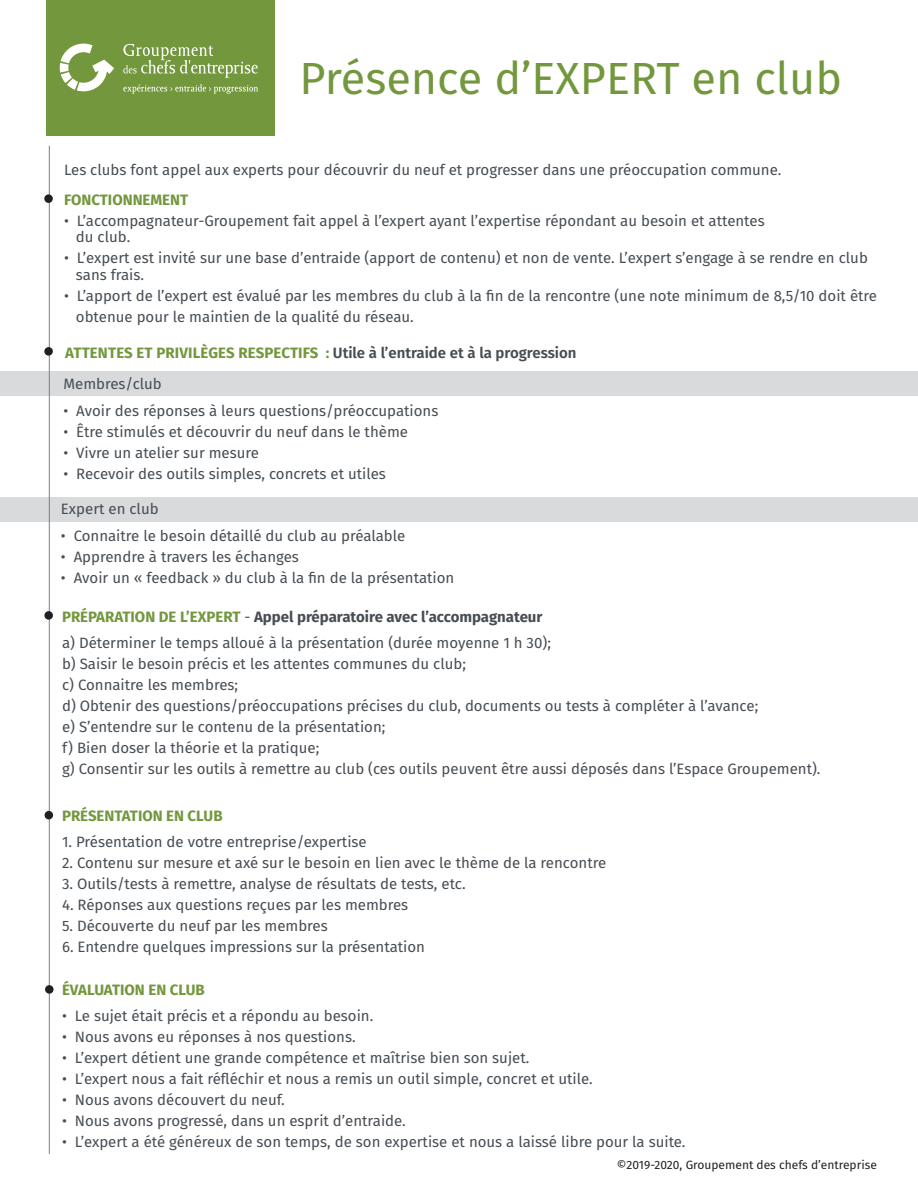
<style>
.page{position:relative;width:918px;height:1188px;background:#fff}
.page>*{position:absolute;margin:0;border:0;box-sizing:border-box;transform-origin:0 0}
.t1{font:45px "Fira Sans";color:#73973d}
.t2{font:15px/21px "Fira Sans";color:#464d53}
.t3{font:600 15px/31.2px "Fira Sans";color:#464d53}
.t4{font:700 15px "Fira Sans";color:#73973d}
.t5{font:12px "Fira Sans";color:#231f20}
.s1{font-weight:700;color:#73973d}
.s2{font-weight:400}
.s3{font-weight:700}
</style>
<div class="page">
<div style="left:0;top:371px;width:918px;height:24px;background:#d9dadc"></div>
<div style="left:0;top:497px;width:918px;height:25px;background:#d9dadc"></div>
<div style="left:46px;top:0;width:229px;height:136px;background:#73973d"></div>
<svg style="left:60px;top:44px;width:54px;height:47px"></svg>
<svg style="left:123px;top:44px;width:135px;height:34px"></svg>
<svg style="left:123px;top:84px;width:135px;height:10px"></svg>
<hr style="left:49px;top:146px;width:1px;height:1008px;background:#7c7e81">
<div style="left:45px;top:195px;width:7px;height:7px;background:#231f20;border-radius:50%"></div>
<div style="left:44px;top:194px;width:9px;height:9px;border:2px solid #231f20;border-radius:50%"></div>
<div style="left:45px;top:612px;width:7px;height:7px;background:#231f20;border-radius:50%"></div>
<div style="left:44px;top:611px;width:9px;height:9px;border:2px solid #231f20;border-radius:50%"></div>
<div style="left:45px;top:812px;width:7px;height:7px;background:#231f20;border-radius:50%"></div>
<div style="left:45px;top:811px;width:8px;height:8px;border:2px solid #231f20;border-radius:50%"></div>
<div style="left:46px;top:986px;width:7px;height:7px;background:#231f20;border-radius:50%"></div>
<div style="left:45px;top:985px;width:9px;height:9px;border:2px solid #231f20;border-radius:50%"></div>
<div style="left:45px;top:348px;width:7px;height:7px;background:#231f20;border-radius:50%"></div>
<div style="left:44px;top:347px;width:9px;height:9px;border:2px solid #231f20;border-radius:50%"></div>
<h1 class="t1" style="left:300px;top:45px;width:544px">Présence d’EXPERT en club</h1>
<p class="t2" style="left:64px;top:159px;width:719px">Les clubs font appel aux experts pour découvrir du neuf et progresser dans une préoccupation commune.</p>
<p class="t4" style="left:64px;top:187px;width:126px">FONCTIONNEMENT</p>
<p class="t2" style="left:76px;top:212px;width:690px;line-height:16.5px;text-indent:-12px">• L’accompagnateur-Groupement fait appel à l’expert ayant l’expertise répondant au besoin et attentes du club.</p>
<p class="t2" style="left:76px;top:249px;width:793px;line-height:16.5px;text-indent:-12px">• L’expert est invité sur une base d’entraide (apport de contenu) et non de vente. L’expert s’engage à se rendre en club sans frais.</p>
<p class="t2" style="left:76px;top:285px;width:803px;text-indent:-12px">• L’apport de l’expert est évalué par les membres du club à la fin de la rencontre (une note minimum de 8,5/10 doit être obtenue pour le maintien de la qualité du réseau.</p>
<p class="t3" style="left:63px;top:336px;width:515px"><span class="s1">ATTENTES ET PRIVILÈGES RESPECTIFS :</span> Utile à l’entraide et à la progression<br><span class="s2">Membres/club</span></p>
<p class="t2" style="left:63px;top:400px;width:376px">• Avoir des réponses à leurs questions/préoccupations</p>
<p class="t2" style="left:63px;top:421px;width:346px">• Être stimulés et découvrir du neuf dans le thème</p>
<p class="t2" style="left:63px;top:442px;width:197px">• Vivre un atelier sur mesure</p>
<p class="t2" style="left:63px;top:463px;width:324px">• Recevoir des outils simples, concrets et utiles</p>
<p class="t2" style="left:61px;top:498px;width:99px">Expert en club</p>
<p class="t2" style="left:61px;top:525px;width:346px">• Connaitre le besoin détaillé du club au préalable</p>
<p class="t2" style="left:61px;top:546px;width:240px">• Apprendre à travers les échanges</p>
<p class="t2" style="left:61px;top:567px;width:395px">• Avoir un « feedback » du club à la fin de la présentation</p>
<p class="t2" style="left:62px;top:603px;width:490px;line-height:26.1px"><span class="s1">PRÉPARATION DE L’EXPERT</span> - <span class="s3">Appel préparatoire avec l’accompagnateur </span>a) Déterminer le temps alloué à la présentation (durée moyenne 1 h 30);</p>
<p class="t2" style="left:62px;top:653px;width:760px">b) Saisir le besoin précis et les attentes communes du club;<br>c) Connaitre les membres;<br>d) Obtenir des questions/préoccupations précises du club, documents ou tests à compléter à l’avance;<br>e) S’entendre sur le contenu de la présentation;<br>f) Bien doser la théorie et la pratique;<br>g) Consentir sur les outils à remettre au club (ces outils peuvent être aussi déposés dans l’Espace Groupement).</p>
<p class="t4" style="left:62px;top:803px;width:162px">PRÉSENTATION EN CLUB</p>
<p class="t2" style="left:62px;top:831px;width:306px">1. Présentation de votre entreprise/expertise</p>
<p class="t2" style="left:62px;top:852px;width:546px">2. Contenu sur mesure et axé sur le besoin en lien avec le thème de la rencontre</p>
<p class="t2" style="left:62px;top:873px;width:405px">3. Outils/tests à remettre, analyse de résultats de tests, etc.</p>
<p class="t2" style="left:62px;top:894px;width:348px">4. Réponses aux questions reçues par les membres</p>
<p class="t2" style="left:62px;top:915px;width:267px">5. Découverte du neuf par les membres</p>
<p class="t2" style="left:62px;top:936px;width:365px">6. Entendre quelques impressions sur la présentation</p>
<p class="t4" style="left:62px;top:977px;width:144px">ÉVALUATION EN CLUB</p>
<p class="t2" style="left:62px;top:1005px;width:313px">• Le sujet était précis et a répondu au besoin.</p>
<p class="t2" style="left:62px;top:1026px;width:295px">• Nous avons eu réponses à nos questions.</p>
<p class="t2" style="left:62px;top:1047px;width:469px">• L’expert détient une grande compétence et maîtrise bien son sujet.</p>
<p class="t2" style="left:62px;top:1068px;width:532px">• L’expert nous a fait réfléchir et nous a remis un outil simple, concret et utile.</p>
<p class="t2" style="left:62px;top:1089px;width:224px">• Nous avons découvert du neuf.</p>
<p class="t2" style="left:62px;top:1110px;width:345px">• Nous avons progressé, dans un esprit d’entraide.</p>
<p class="t2" style="left:62px;top:1131px;width:625px">• L’expert a été généreux de son temps, de son expertise et nous a laissé libre pour la suite.</p>
<p class="t5" style="left:617px;top:1155px;width:262px">©2019-2020, Groupement des chefs d’entreprise</p>
</div>
